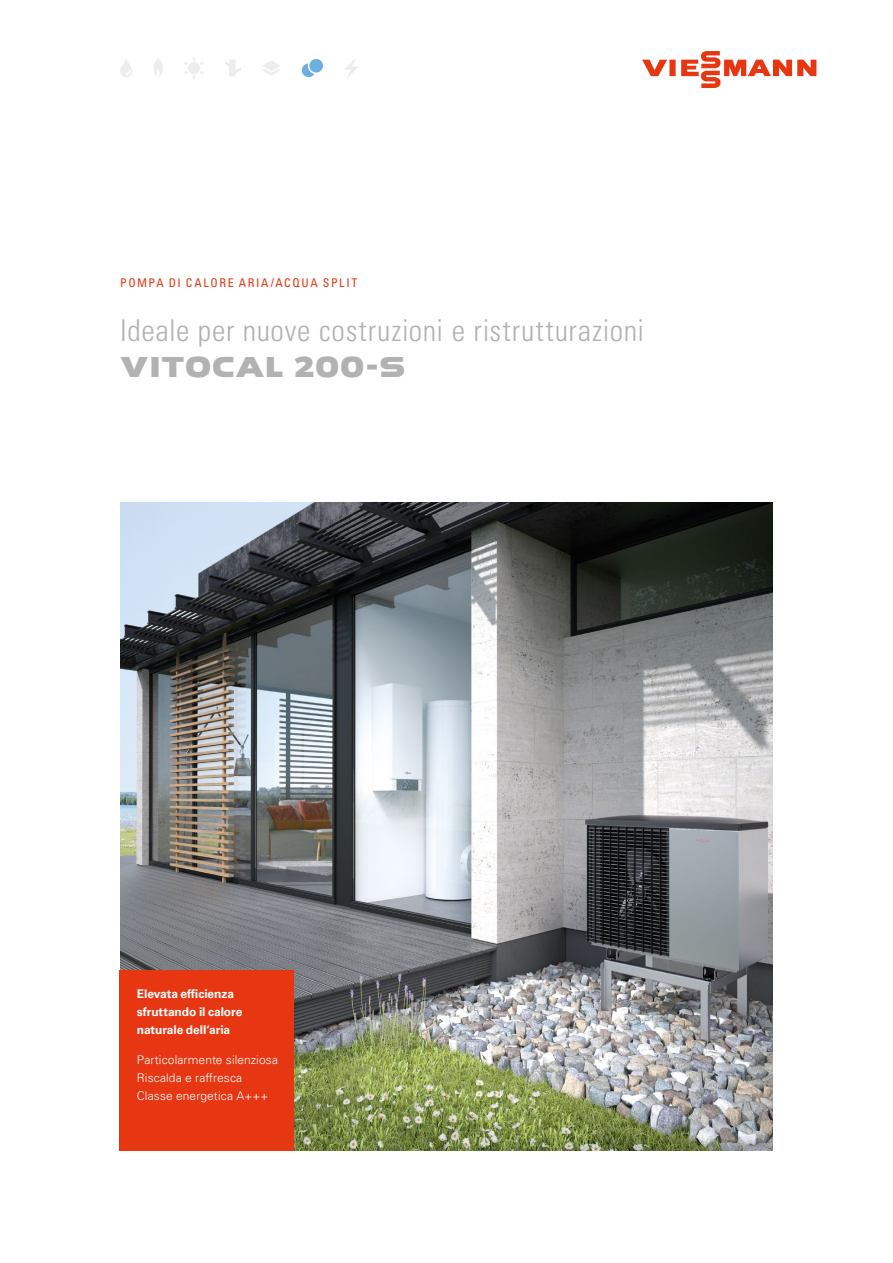
<style>
.page{position:relative;width:893px;height:1263px;background:#fff}
.page>*{position:absolute;margin:0;border:0;box-sizing:border-box;transform-origin:0 0}
.t1{font:30px "Univers LTCYR 47 Light Cond";letter-spacing:.025em;color:#b3b2b2}
.t2{font:700 30px "Viessmann";letter-spacing:.025em;color:#b3b2b2}
.t3{font:300 12px/18px "Univers LTCYR 45";letter-spacing:.01em;color:#fff}
.t4{font:700 12px/18px "Univers LTCYR 65";letter-spacing:-.01em;color:#fff}
.t5{font:condensed 12px "Univers LTCYR 57";letter-spacing:.135em;color:#e63612}
</style>
<div class="page">
<img style="left:120px;top:503px;width:653px;height:648px">
<div style="left:120px;top:971px;width:174px;height:180px;background:#e63612"></div>
<svg style="left:642px;top:51px;width:174px;height:37px"></svg>
<svg style="left:302px;top:59px;width:21px;height:18px"></svg>
<svg style="left:345px;top:59px;width:13px;height:18px"></svg>
<svg style="left:184px;top:57px;width:20px;height:22px"></svg>
<svg style="left:225px;top:60px;width:16px;height:16px"></svg>
<svg style="left:263px;top:61px;width:17px;height:14px"></svg>
<svg style="left:154px;top:59px;width:9px;height:18px"></svg>
<svg style="left:120px;top:60px;width:12px;height:17px"></svg>
<p class="t5" style="left:120px;top:275px;width:239px">POMPA DI CALORE ARIA/ACQUA SPLIT</p>
<h1 class="t1" style="left:120px;top:310px;width:525px">Ideale per nuove costruzioni e ristrutturazioni</h1>
<h1 class="t2" style="left:120px;top:346px;width:287px">VITOCAL 200-S</h1>
<p class="t4" style="left:137px;top:984px;width:107px">Elevata efficienza sfruttando il calore naturale dell‘aria</p>
<p class="t3" style="left:137px;top:1050px;width:143px">Particolarmente silenziosa<br>Riscalda e raffresca<br>Classe energetica A+++</p>
</div>
